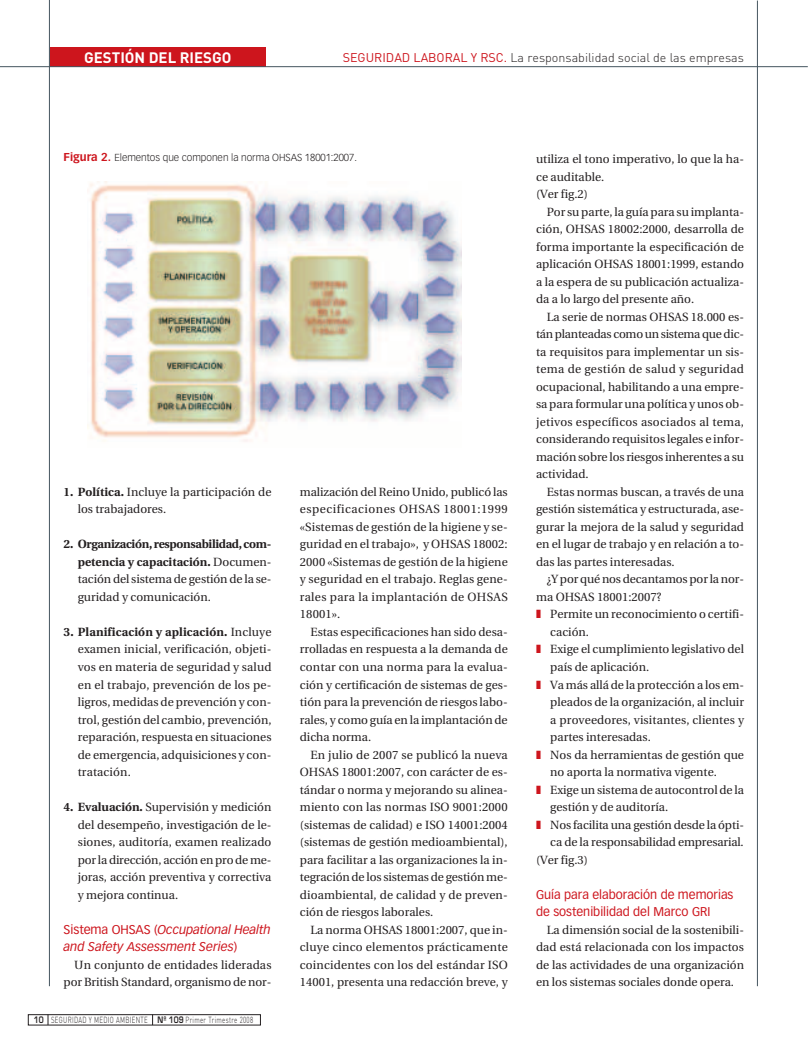
<style>
.page{position:relative;width:808px;height:1053px;background:#fff}
.page>*{position:absolute;margin:0;border:0;box-sizing:border-box;transform-origin:0 0}
.t1{font:700 15px "DIN";color:#fff}
.t2{font:300 12.5px "DIN";color:#231f20}
.t3{font:italic 12.5px/17.5px "Vectora LT";color:#cd151d}
.t4{font:12.5px/17.5px "Vectora LT";color:#cd151d}
.t5{font:11.88px/17.5px "Utopia";color:#231f20;text-align:justify}
.t6{font:11.88px "Utopia";letter-spacing:.025em;color:#231f20}
.t7{font:11.88px "Utopia";letter-spacing:-.02em;color:#231f20}
.t8{font:11.88px "Utopia";letter-spacing:.02em;color:#231f20}
.t9{font:11.88px "Utopia";letter-spacing:.04em;color:#231f20}
.t10{font:300 10px "Vectora LT";color:#231f20}
.t11{font:300 8.75px "DIN";letter-spacing:.05em;color:#231f20;scale:.7 1}
.s1{font-weight:400;color:#cd151d}
.s2{font-weight:700;font-size:11.25px;color:#cd151d}
.s3{font-weight:700}
.s4{font-style:normal}
.s5{font-family:"Eurostile";font-weight:600}
.s6{color:#cd151d}
</style>
<div class="page">
<hr style="left:757px;top:1px;width:1px;height:985px;background:#45555f">
<div style="left:50px;top:47px;width:216px;height:20px;background:#cd151d"></div>
<hr style="left:0;top:66px;width:808px;height:1px;background:#45555f">
<hr style="left:49px;top:0;width:1px;height:986px;background:#45555f">
<div style="left:28px;top:1014px;width:233px;height:11px;border:1px solid #231f20"></div>
<img style="left:87px;top:181px;width:374px;height:261px">
<p class="t1" style="left:84px;top:52px;width:149px">GESTIÓN DEL RIESGO</p>
<p class="t2" style="left:343px;top:53px;width:403px"><span class="s1">SEGURIDAD LABORAL Y RSC.</span> La responsabilidad social de las empresas</p>
<p class="t10" style="left:64px;top:153px;width:295px"><span class="s2">Figura 2.</span> Elementos que componen la norma OHSAS 18001:2007.</p>
<p class="t5" style="left:78px;top:484px;width:195px;text-indent:-14px"><span class="s3">1. Política.</span> Incluye la participación de los trabajadores.</p>
<p class="t5" style="left:78px;top:536px;width:195px;text-indent:-14px"><span class="s3">2. Organización, responsabilidad, com&shy;petencia y capacitación.</span> Documen&shy;tación del sistema de gestión de la se&shy;guridad y comunicación.</p>
<p class="t5" style="left:78px;top:624px;width:195px;text-indent:-14px"><span class="s3">3. Planificación y aplicación.</span> Incluye examen inicial, verificación, objeti&shy;vos en materia de seguridad y salud en el trabajo, prevención de los pe&shy;ligros, medidas de prevención y con&shy;trol, gestión del cambio, prevención, reparación, respuesta en situaciones de emergencia, adquisiciones y con&shy;tratación.</p>
<p class="t5" style="left:78px;top:799px;width:195px;text-indent:-14px"><span class="s3">4. Evaluación.</span> Supervisión y medición del desempeño, investigación de le&shy;siones, auditoría, examen realizado por la dirección, acción en pro de me&shy;joras, acción preventiva y correctiva y mejora continua.</p>
<p class="t3" style="left:64px;top:921px;width:209px"><span class="s4">Sistema OHSAS (</span>Occupational Health and Safety Assessment Series<span class="s4">)</span></p>
<p class="t5" style="left:64px;top:956px;width:209px;text-align:right">Un conjunto de entidades lideradas por British Standard, organismo de nor-</p>
<p class="t11" style="left:34px;top:1016px;width:315px"><span class="s5">10</span> SEGURIDAD Y MEDIO AMBIENTE <span class="s5">Nº 109</span> Primer Trimestre 2008</p>
<p class="t5" style="left:300px;top:484px;width:209px">malización del Reino Unido, publicó las</p>
<p class="t9" style="left:300px;top:504px;width:209px">especificaciones OHSAS 18001:1999</p>
<p class="t5" style="left:300px;top:519px;width:209px">«Sistemas de gestión de la higiene y se-</p>
<p class="t5" style="left:300px;top:536px;width:209px">guridad en el trabajo», y OHSAS 18002:</p>
<p class="t5" style="left:300px;top:554px;width:209px">2000 «Sistemas de gestión de la higiene</p>
<p class="t5" style="left:300px;top:571px;width:209px">y seguridad en el trabajo. Reglas gene-</p>
<p class="t6" style="left:300px;top:592px;width:209px">rales para la implantación de OHSAS</p>
<p class="t5" style="left:300px;top:606px;width:42px">18001».</p>
<p class="t5" style="left:310px;top:624px;width:199px">Estas especificaciones han sido desa-</p>
<p class="t5" style="left:300px;top:641px;width:209px">rrolladas en respuesta a la demanda de</p>
<p class="t5" style="left:300px;top:659px;width:209px">contar con una norma para la evalua-</p>
<p class="t5" style="left:300px;top:676px;width:209px">ción y certificación de sistemas de ges-</p>
<p class="t5" style="left:300px;top:694px;width:209px">tión para la prevención de riesgos labo-</p>
<p class="t5" style="left:300px;top:711px;width:209px">rales, y como guía en la implantación de</p>
<p class="t5" style="left:300px;top:729px;width:73px">dicha norma.</p>
<p class="t5" style="left:310px;top:746px;width:199px">En julio de 2007 se publicó la nueva</p>
<p class="t5" style="left:300px;top:764px;width:209px">OHSAS 18001:2007, con carácter de es-</p>
<p class="t5" style="left:300px;top:781px;width:209px">tándar o norma y mejorando su alinea-</p>
<p class="t5" style="left:300px;top:799px;width:209px">miento con las normas ISO 9001:2000</p>
<p class="t5" style="left:300px;top:816px;width:209px">(sistemas de calidad) e ISO 14001:2004</p>
<p class="t5" style="left:300px;top:834px;width:209px">(sistemas de gestión medioambiental),</p>
<p class="t5" style="left:300px;top:851px;width:209px">para facilitar a las organizaciones la in-</p>
<p class="t5" style="left:300px;top:869px;width:209px">tegración de los sistemas de gestión me-</p>
<p class="t5" style="left:300px;top:886px;width:209px">dioambiental, de calidad y de preven-</p>
<p class="t5" style="left:300px;top:904px;width:135px">ción de riesgos laborales.</p>
<p class="t5" style="left:310px;top:921px;width:199px">La norma OHSAS 18001:2007, que in-</p>
<p class="t8" style="left:300px;top:942px;width:209px">cluye cinco elementos prácticamente</p>
<p class="t5" style="left:300px;top:956px;width:209px">coincidentes con los del estándar ISO</p>
<p class="t5" style="left:300px;top:974px;width:209px">14001, presenta una redacción breve, y</p>
<p class="t5" style="left:536px;top:151px;width:209px">utiliza el tono imperativo, lo que la ha-</p>
<p class="t5" style="left:536px;top:169px;width:70px">ce auditable.</p>
<p class="t5" style="left:536px;top:186px;width:53px">(Ver fig.2)</p>
<p class="t5" style="left:547px;top:204px;width:199px">Por su parte, la guía para su implanta-</p>
<p class="t5" style="left:536px;top:221px;width:209px">ción, OHSAS 18002:2000, desarrolla de</p>
<p class="t5" style="left:536px;top:239px;width:209px">forma importante la especificación de</p>
<p class="t5" style="left:536px;top:256px;width:209px">aplicación OHSAS 18001:1999, estando</p>
<p class="t5" style="left:536px;top:274px;width:209px">a la espera de su publicación actualiza-</p>
<p class="t5" style="left:536px;top:291px;width:160px">da a lo largo del presente año.</p>
<p class="t5" style="left:547px;top:309px;width:199px">La serie de normas OHSAS 18.000 es-</p>
<p class="t7" style="left:536px;top:329px;width:209px">tán planteadas como un sistema que dic-</p>
<p class="t5" style="left:536px;top:344px;width:209px">ta requisitos para implementar un sis-</p>
<p class="t6" style="left:536px;top:364px;width:209px">tema de gestión de salud y seguridad</p>
<p class="t5" style="left:536px;top:379px;width:209px">ocupacional, habilitando a una empre-</p>
<p class="t5" style="left:536px;top:396px;width:209px">sa para formular una política y unos ob-</p>
<p class="t6" style="left:536px;top:417px;width:209px">jetivos específicos asociados al tema,</p>
<p class="t5" style="left:536px;top:431px;width:209px">considerando requisitos legales e infor-</p>
<p class="t5" style="left:536px;top:449px;width:209px">mación sobre los riesgos inherentes a su</p>
<p class="t5" style="left:536px;top:466px;width:54px">actividad.</p>
<p class="t5" style="left:547px;top:484px;width:199px">Estas normas buscan, a través de una</p>
<p class="t5" style="left:536px;top:501px;width:209px">gestión sistemática y estructurada, ase-</p>
<p class="t5" style="left:536px;top:519px;width:209px">gurar la mejora de la salud y seguridad</p>
<p class="t5" style="left:536px;top:536px;width:209px">en el lugar de trabajo y en relación a to-</p>
<p class="t5" style="left:536px;top:554px;width:140px">das las partes interesadas.</p>
<p class="t5" style="left:547px;top:571px;width:199px">¿Y por qué nos decantamos por la nor-</p>
<p class="t5" style="left:536px;top:589px;width:127px">ma OHSAS 18001:2007?</p>
<p class="t5" style="left:536px;top:606px;width:209px"><span class="s6">❚</span> Permite un reconocimiento o certifi-</p>
<p class="t5" style="left:550px;top:624px;width:40px">cación.</p>
<p class="t5" style="left:536px;top:641px;width:209px"><span class="s6">❚</span> Exige el cumplimiento legislativo del</p>
<p class="t5" style="left:550px;top:659px;width:101px">país de aplicación.</p>
<p class="t5" style="left:536px;top:676px;width:209px"><span class="s6">❚</span> Va más allá de la protección a los em-</p>
<p class="t5" style="left:550px;top:694px;width:195px">pleados de la organización, al incluir</p>
<p class="t5" style="left:550px;top:711px;width:195px">a proveedores, visitantes, clientes y</p>
<p class="t5" style="left:550px;top:729px;width:102px">partes interesadas.</p>
<p class="t5" style="left:536px;top:746px;width:209px"><span class="s6">❚</span> Nos da herramientas de gestión que</p>
<p class="t5" style="left:550px;top:764px;width:168px">no aporta la normativa vigente.</p>
<p class="t5" style="left:536px;top:781px;width:209px"><span class="s6">❚</span> Exige un sistema de autocontrol de la</p>
<p class="t5" style="left:550px;top:799px;width:119px">gestión y de auditoría.</p>
<p class="t5" style="left:536px;top:816px;width:209px"><span class="s6">❚</span> Nos facilita una gestión desde la ópti-</p>
<p class="t5" style="left:550px;top:834px;width:195px">ca de la responsabilidad empresarial.</p>
<p class="t5" style="left:536px;top:851px;width:53px">(Ver fig.3)</p>
<p class="t4" style="left:536px;top:886px;width:199px">Guía para elaboración de memorias de sostenibilidad del Marco GRI</p>
<p class="t5" style="left:536px;top:921px;width:209px;text-indent:11px">La dimensión social de la sostenibili&shy;dad está relacionada con los impactos de las actividades de una organización en los sistemas sociales donde opera.</p>
</div>
